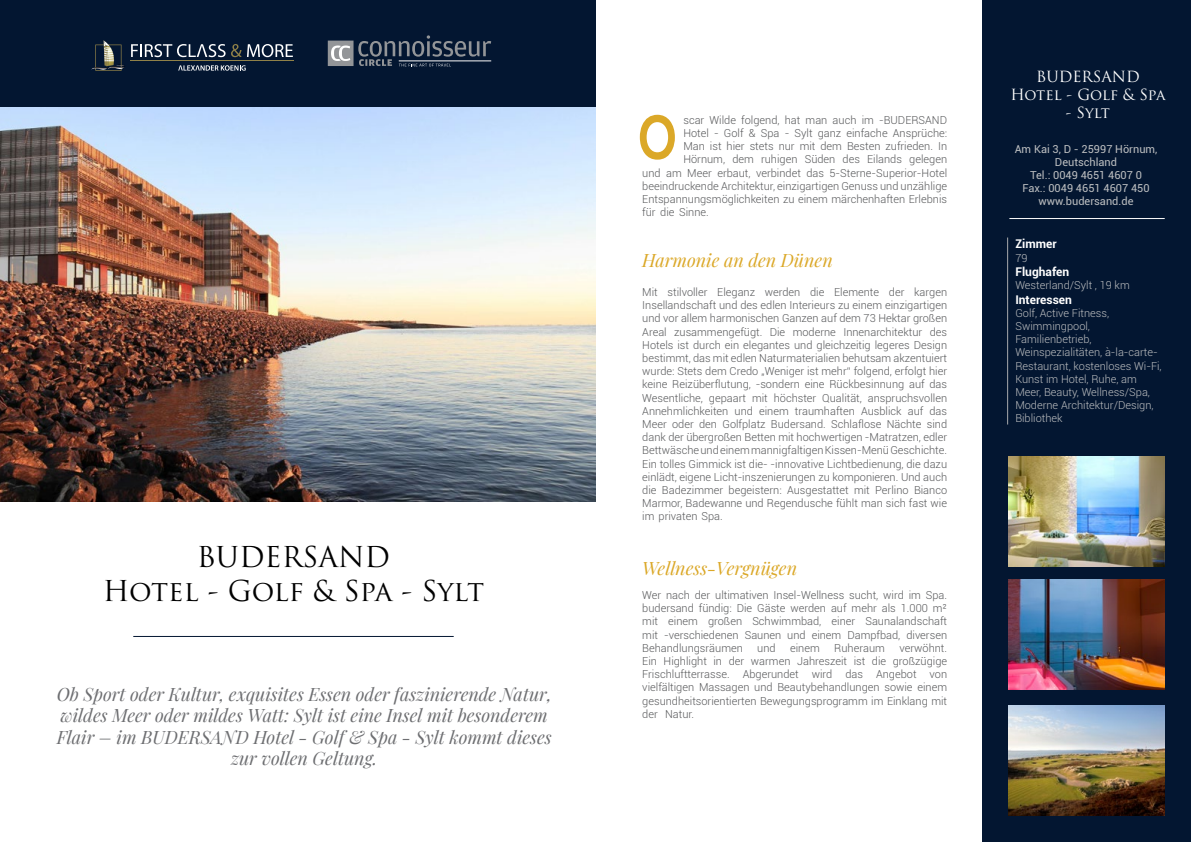
<style>
.page{position:relative;width:1191px;height:842px;background:#fff}
.page>*{position:absolute;margin:0;border:0;box-sizing:border-box;transform-origin:0 0}
.t1{font:28px/33.6px "Trajan Pro";color:#000;text-align:center}
.t2{font:italic 18px/21.6px "Playfair Display";color:#6d6e71;text-align:center}
.t3{font:italic 18px "Playfair Display";color:#dba828}
.t4{font:15px/18px "Trajan Pro";color:#fff;text-align:center}
.t5{font:700 12px "Roboto";color:#fff}
.t6{font:300 11px/13.2px "Roboto";color:#58595b;text-align:justify}
.t7{font:300 11px/13.2px "Roboto";color:#bcbec0}
.t8{font:11px/13.2px "Roboto";color:#bcbec0;text-align:center}
</style>
<div class="page">
<div style="left:0;top:0;width:596px;height:109px;background:#031631"></div>
<hr style="left:130px;top:60px;width:164px;height:1px;background:#908148">
<svg style="left:91px;top:40px;width:202px;height:31px"></svg>
<img style="left:0;top:108px;width:595px;height:394px">
<div style="left:982px;top:0;width:209px;height:842px;background:#031631"></div>
<hr style="left:133px;top:636px;width:321px;height:1px;background:#031631">
<img style="left:1008px;top:580px;width:156px;height:109px">
<img style="left:1008px;top:457px;width:156px;height:110px">
<img style="left:1008px;top:706px;width:156px;height:110px">
<hr style="left:1007px;top:237px;width:1px;height:187px;background:#a7a9ac">
<hr style="left:1009px;top:218px;width:155px;height:1px;background:#fff">
<svg style="left:328px;top:35px;width:163px;height:31px"></svg>
<svg style="left:640px;top:115px;width:35px;height:45px"></svg>
<h1 class="t1" style="left:103px;top:540px;width:383px">BUDERSAND<br>Hotel - Golf &amp; Spa - Sylt</h1>
<h2 class="t2" style="left:57px;top:681px;width:496px">Ob Sport oder Kultur, exquisites Essen oder faszinierende Natur, wildes Meer oder mildes Watt: Sylt ist eine Insel mit besonderem Flair – im BUDERSAND Hotel - Golf &amp; Spa - Sylt kommt dieses zur vollen Geltung.</h2>
<p class="t6" style="left:683px;top:113px;width:265px">scar Wilde folgend, hat man auch im -BUDERSAND</p>
<p class="t6" style="left:683px;top:126px;width:265px">Hotel - Golf &amp; Spa - Sylt ganz einfache Ansprüche:</p>
<p class="t6" style="left:683px;top:139px;width:265px">Man ist hier stets nur mit dem Besten zufrieden. In</p>
<p class="t6" style="left:683px;top:152px;width:265px">Hörnum, dem ruhigen Süden des Eilands gelegen</p>
<p class="t6" style="left:642px;top:166px;width:306px">und am Meer erbaut, verbindet das 5-Sterne-Superior-Hotel</p>
<p class="t6" style="left:642px;top:179px;width:306px">beeindruckende Architektur, einzigartigen Genuss und unzählige</p>
<p class="t6" style="left:642px;top:192px;width:306px">Entspannungsmöglichkeiten zu einem märchenhaften Erlebnis</p>
<p class="t6" style="left:642px;top:205px;width:68px">für die Sinne.</p>
<h2 class="t3" style="left:642px;top:246px;width:192px">Harmonie an den Dünen</h2>
<p class="t6" style="left:642px;top:285px;width:306px">Mit stilvoller Eleganz werden die Elemente der kargen Insellandschaft und des edlen Interieurs zu einem einzigartigen und vor allem harmonischen Ganzen auf dem 73 Hektar großen Areal zusammengefügt. Die moderne Innenarchitektur des Hotels ist durch ein elegantes und gleichzeitig legeres Design bestimmt, das mit edlen Naturmaterialien behutsam akzentuiert wurde: Stets dem Credo „Weniger ist mehr“ folgend, erfolgt hier keine Reizüberflutung, -sondern eine Rückbesinnung auf das Wesentliche, gepaart mit höchster Qualität, anspruchsvollen Annehmlichkeiten und einem traumhaften Ausblick auf das Meer oder den Golfplatz Budersand. Schlaflose Nächte sind dank der übergroßen Betten mit hochwertigen -Matratzen, edler Bettwäsche und einem mannigfaltigen Kissen-Menü Geschichte.<br>Ein tolles Gimmick ist die- -innovative Lichtbedienung, die dazu einlädt, eigene Licht-inszenierungen zu komponieren. Und auch die Badezimmer begeistern: Ausgestattet mit Perlino Bianco Marmor, Badewanne und Regendusche fühlt man sich fast wie im privaten Spa.</p>
<h2 class="t3" style="left:642px;top:555px;width:156px">Wellness-Vergnügen</h2>
<p class="t6" style="left:642px;top:588px;width:306px">Wer nach der ultimativen Insel-Wellness sucht, wird im Spa. budersand fündig: Die Gäste werden auf mehr als 1.000 m² mit einem großen Schwimmbad, einer Saunalandschaft mit -verschiedenen Saunen und einem Dampfbad, diversen Behandlungsräumen</p>
<p class="t6" style="left:642px;top:641px;width:306px;text-indent:257px">verwöhnt.<br>Ein Highlight in der warmen Jahreszeit ist die großzügige Frischluftterrasse. Abgerundet wird das Angebot von vielfältigen Massagen und Beautybehandlungen sowie einem gesundheitsorientierten Bewegungsprogramm im Einklang mit der Natur.</p>
<p class="t6" style="left:757px;top:641px;width:20px">und</p>
<p class="t6" style="left:790px;top:641px;width:31px">einem</p>
<p class="t6" style="left:834px;top:641px;width:52px">Ruheraum</p>
<h3 class="t4" style="left:1010px;top:67px;width:157px">BUDERSAND<br>Hotel - Golf &amp; Spa</h3>
<h3 class="t4" style="left:1065px;top:103px;width:46px">- Sylt</h3>
<p class="t8" style="left:1014px;top:142px;width:144px">Am Kai 3, D - 25997 Hörnum,<br>Deutschland<br>Tel.: 0049 4651 4607 0<br>Fax.: 0049 4651 4607 450 www.budersand.de</p>
<p class="t5" style="left:1015px;top:236px;width:43px">Zimmer</p>
<p class="t7" style="left:1015px;top:251px;width:14px">79</p>
<p class="t5" style="left:1015px;top:263px;width:55px">Flughafen</p>
<p class="t7" style="left:1015px;top:278px;width:116px">Westerland/Sylt , 19 km</p>
<p class="t5" style="left:1015px;top:291px;width:58px">Interessen</p>
<p class="t7" style="left:1015px;top:306px;width:148px">Golf, Active Fitness,<br>Swimmingpool,<br>Familienbetrieb,<br>Weinspezialitäten, à-la-carte-<br>Restaurant, kostenloses Wi-Fi,<br>Kunst im Hotel, Ruhe, am<br>Meer, Beauty, Wellness/Spa,<br>Moderne Architektur/Design,<br>Bibliothek</p>
</div>
